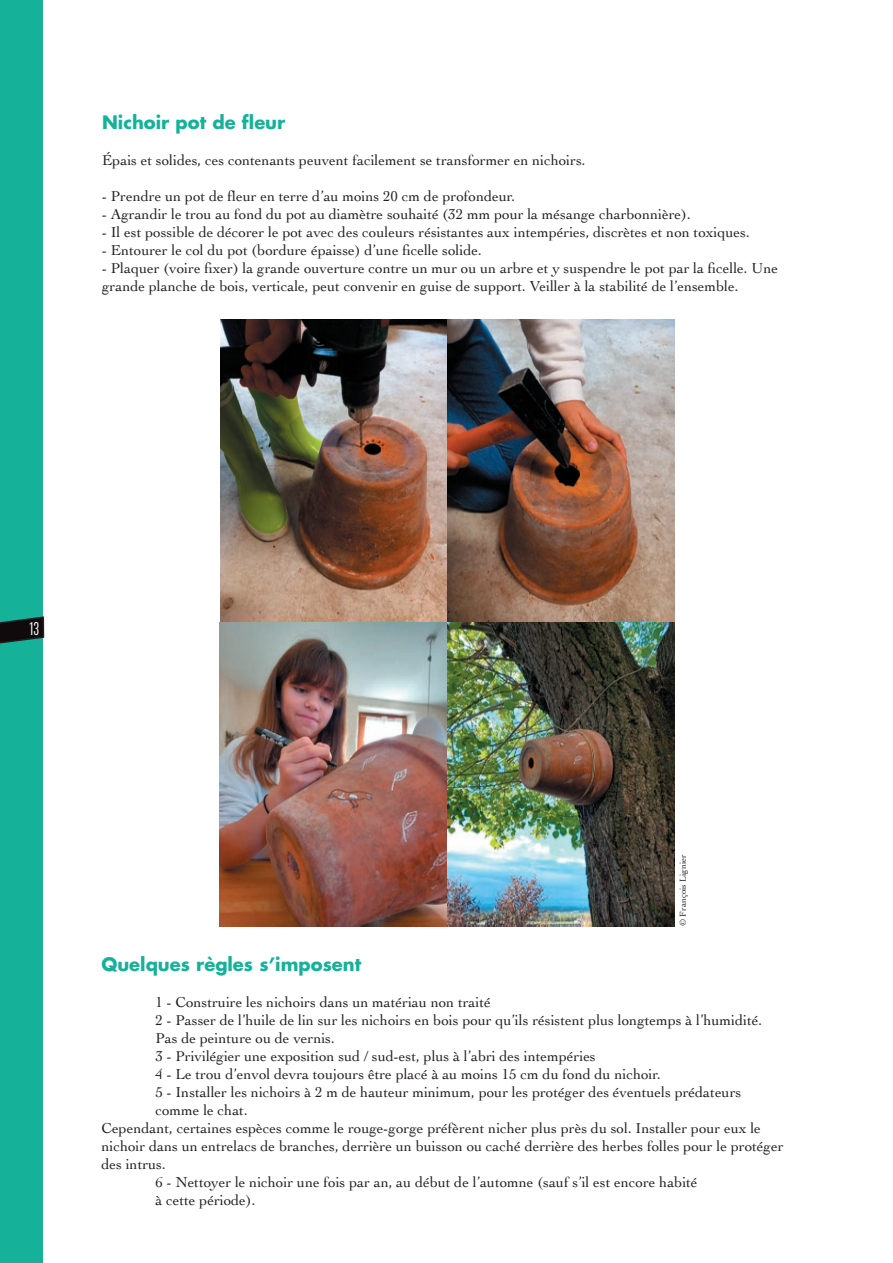
<style>
.page{position:relative;width:893px;height:1263px;background:#fff}
.page>*{position:absolute;margin:0;border:0;box-sizing:border-box;transform-origin:0 0}
.t1{font:700 18px "Futura";color:#16b199}
.t2{font:15px/18px "Cochin";color:#231f20}
.t3{font:300 14.7px "Antonio";color:#fff}
.t4{font:9px "Cochin";color:#231f20}
</style>
<div class="page">
<div style="left:0;top:0;width:43px;height:1263px;background:#16b199"></div>
<img style="left:219px;top:320px;width:456px;height:606px">
<svg style="left:0;top:616px;width:45px;height:28px"></svg>
<p class="t1" style="left:102px;top:114px;width:185px">Nichoir pot de fleur</p>
<p class="t2" style="left:102px;top:153px;width:485px">Épais et solides, ces contenants peuvent facilement se transformer en nichoirs.</p>
<p class="t2" style="left:102px;top:187px;width:415px">- Prendre un pot de fleur en terre d’au moins 20 cm de profondeur.</p>
<p class="t2" style="left:102px;top:207px;width:590px">- Agrandir le trou au fond du pot au diamètre souhaité (32 mm pour la mésange charbonnière).</p>
<p class="t2" style="left:102px;top:223px;width:649px">- Il est possible de décorer le pot avec des couleurs résistantes aux intempéries, discrètes et non toxiques.</p>
<p class="t2" style="left:102px;top:241px;width:381px">- Entourer le col du pot (bordure épaisse) d’une ficelle solide.</p>
<p class="t2" style="left:102px;top:259px;width:678px">- Plaquer (voire fixer) la grande ouverture contre un mur ou un arbre et y suspendre le pot par la ficelle. Une grande planche de bois, verticale, peut convenir en guise de support. Veiller à la stabilité de l’ensemble.</p>
<p class="t3" style="left:30px;top:621px;width:11px">13</p>
<p class="t4" style="left:679px;top:926px;width:73px;rotate:-90deg">© François Lignier</p>
<p class="t1" style="left:101px;top:956px;width:261px">Quelques règles s’imposent</p>
<p class="t2" style="left:155px;top:995px;width:337px">1 - Construire les nichoirs dans un matériau non traité</p>
<p class="t2" style="left:155px;top:1013px;width:608px">2 - Passer de l’huile de lin sur les nichoirs en bois pour qu’ils résistent plus longtemps à l’humidité.</p>
<p class="t2" style="left:155px;top:1031px;width:181px">Pas de peinture ou de vernis.</p>
<p class="t2" style="left:155px;top:1047px;width:442px">3 - Privilégier une exposition sud / sud-est, plus à l’abri des intempéries</p>
<p class="t2" style="left:155px;top:1067px;width:507px">4 - Le trou d’envol devra toujours être placé à au moins 15 cm du fond du nichoir.</p>
<p class="t2" style="left:155px;top:1083px;width:587px">5 - Installer les nichoirs à 2 m de hauteur minimum, pour les protéger des éventuels prédateurs</p>
<p class="t2" style="left:155px;top:1103px;width:94px">comme le chat.</p>
<p class="t2" style="left:101px;top:1119px;width:661px">Cependant, certaines espèces comme le rouge-gorge préfèrent nicher plus près du sol. Installer pour eux le</p>
<p class="t2" style="left:101px;top:1139px;width:684px">nichoir dans un entrelacs de branches, derrière un buisson ou caché derrière des herbes folles pour le protéger</p>
<p class="t2" style="left:101px;top:1157px;width:66px">des intrus.</p>
<p class="t2" style="left:155px;top:1175px;width:544px">6 - Nettoyer le nichoir une fois par an, au début de l’automne (sauf s’il est encore habité</p>
<p class="t2" style="left:155px;top:1193px;width:102px">à cette période).</p>
</div>
